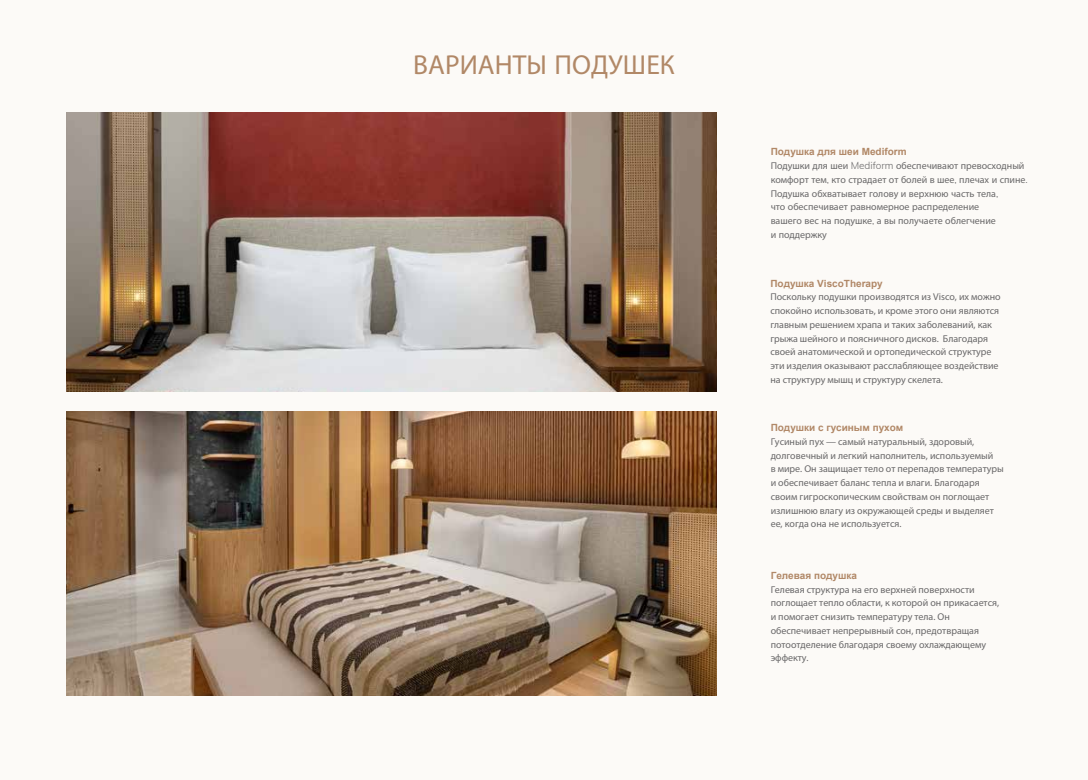
<style>
.page{position:relative;width:1088px;height:780px;background:#fcfaf7}
.page>*{position:absolute;margin:0;border:0;box-sizing:border-box;transform-origin:0 0}
.t1{font:27.5px "Myriad Pro";letter-spacing:.005em;color:#b18867}
.t2{font:9.88px/13.8px "Myriad Pro";letter-spacing:-.005em;color:#696869}
.t3{font:700 9.88px "Arial";color:#b18867}
.s1{font-family:"Muli";font-weight:300}
</style>
<div class="page">
<img style="left:66px;top:411px;width:650px;height:284px">
<img style="left:66px;top:113px;width:650px;height:278px">
<h1 class="t1" style="left:413px;top:48px;width:263px">ВАРИАНТЫ ПОДУШЕК</h1>
<p class="t3" style="left:771px;top:145px;width:138px">Подушка для шеи Mediform</p>
<p class="t2" style="left:771px;top:159px;width:259px">Подушки для шеи <span class="s1">Mediform</span> обеспечивают превосходный комфорт тем<span class="s1">,</span> кто страдает от болей в шее<span class="s1">,</span> плечах и спине<span class="s1">.<br></span>Подушка обхватывает голову и верхнюю часть тела<span class="s1">,<br></span>что обеспечивает равномерное распределение<br>вашего вес на подушке<span class="s1">,</span> а вы получаете облегчение<br>и поддержку</p>
<p class="t3" style="left:770px;top:276px;width:114px">Подушка ViscoTherapy</p>
<p class="t2" style="left:770px;top:290px;width:232px">Поскольку подушки производятся из Visco, их можно спокойно использовать, и кроме этого они являются главным решением храпа и таких заболеваний, как грыжа шейного и поясничного дисков. Благодаря своей анатомической и ортопедической структуре эти изделия оказывают расслабляющее воздействие на структуру мышц и структуру скелета.</p>
<p class="t3" style="left:771px;top:421px;width:134px">Подушки с гусиным пухом</p>
<p class="t2" style="left:771px;top:434px;width:235px">Гусиный пух — самый натуральный, здоровый, долговечный и легкий наполнитель, используемый<br>в мире. Он защищает тело от перепадов температуры и обеспечивает баланс тепла и влаги. Благодаря своим гигроскопическим свойствам он поглощает излишнюю влагу из окружающей среды и выделяет ее, когда она не используется.</p>
<p class="t3" style="left:771px;top:569px;width:88px">Гелевая подушка</p>
<p class="t2" style="left:771px;top:582px;width:230px">Гелевая структура на его верхней поверхности поглощает тепло области, к которой он прикасается, и помогает снизить температуру тела. Он обеспечивает непрерывный сон, предотвращая потоотделение благодаря своему охлаждающему эффекту.</p>
</div>
